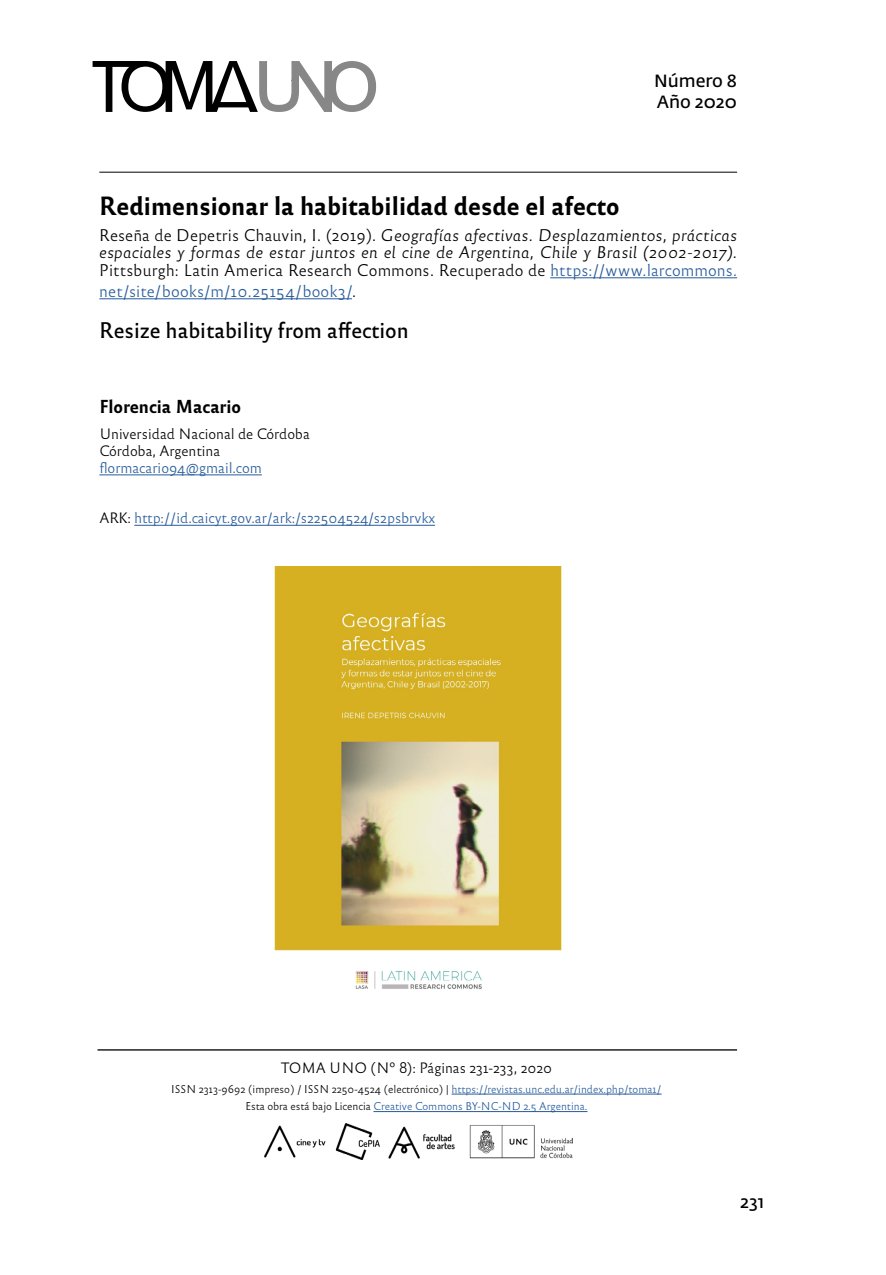
<style>
.page{position:relative;width:886px;height:1275px;background:#fff}
.page>*{position:absolute;margin:0;border:0;box-sizing:border-box;transform-origin:0 0}
.t1{font:24.5px "Reforma 2018 Negra";color:#000}
.t2{font:21px "Reforma 2018 Gris";color:#000}
.t3{font:17.5px/21px "Fedra Sans Pro";color:#000}
.t4{font:17.5px "Reforma 2018 Negra";color:#000}
.t5{font:15.75px/17.5px "Reforma 2018 Blanca Italica";letter-spacing:.01em;color:#000}
.t6{font:15.75px/21px "Reforma 2018 Blanca";letter-spacing:.005em;color:#275b9b}
.t7{font:14px/16.8px "Reforma 2018 Blanca";color:#000}
.t8{font:14px "Reforma 2018 Blanca";color:#275b9b}
.t9{font:10.5px/17.5px "Reforma 2018 Blanca";color:#275b9b;text-align:center}
.s1{font-family:"Reforma 2018 Blanca"}
.s2{color:#000}
</style>
<div class="page">
<hr style="left:451px;top:1094px;width:210px;height:1px;background:#275b9b">
<hr style="left:373px;top:1111px;width:214px;height:1px;background:#275b9b">
<hr style="left:97px;top:1049px;width:640px;height:1px;background:#000">
<img style="left:264px;top:1124px;width:308px;height:36px">
<svg style="left:93px;top:61px;width:283px;height:51px"></svg>
<hr style="left:99px;top:172px;width:638px;height:1px;background:#000">
<hr style="left:99px;top:474px;width:163px;height:1px;background:#275b9b">
<hr style="left:134px;top:525px;width:301px;height:1px;background:#275b9b">
<hr style="left:550px;top:277px;width:187px;height:1px;background:#275b9b">
<hr style="left:99px;top:298px;width:253px;height:1px;background:#275b9b">
<img style="left:274px;top:567px;width:288px;height:422px">
<h3 class="t3" style="left:654px;top:71px;width:84px">Número 8<br>Año 2020</h3>
<h1 class="t1" style="left:99px;top:191px;width:521px">Redimensionar la habitabilidad desde el afecto</h1>
<h3 class="t5" style="left:99px;top:226px;width:639px"><span class="s1">Reseña de Depetris Chauvin, I. (2019).</span> Geografías afectivas. Desplazamientos, prácticas espaciales y formas de estar juntos en el cine de Argentina, Chile y Brasil (2002-2017).</h3>
<h3 class="t6" style="left:99px;top:260px;width:639px"><span class="s2">Pittsburgh: Latin America Research Commons. Recuperado de</span> https://www.larcommons. net/site/books/m/10.25154/book3/<span class="s2">.</span></h3>
<h2 class="t2" style="left:99px;top:318px;width:311px">Resize habitability from affection</h2>
<h3 class="t4" style="left:99px;top:396px;width:143px">Florencia Macario</h3>
<h3 class="t7" style="left:99px;top:426px;width:212px">Universidad Nacional de Córdoba<br>Córdoba, Argentina</h3>
<h3 class="t8" style="left:99px;top:460px;width:164px">flormacario94@gmail.com</h3>
<h3 class="t8" style="left:99px;top:510px;width:337px"><span class="s2">ARK:</span> http://id.caicyt.gov.ar/ark:/s22504524/s2psbrvkx</h3>
<h3 class="t7" style="left:281px;top:1060px;width:273px">TOMA UNO (Nº 8): Páginas 231-233, 2020</h3>
<p class="t9" style="left:171px;top:1080px;width:492px"><span class="s2">ISSN 2313-9692 (impreso) / ISSN 2250-4524 (electrónico) |</span> https://revistas.unc.edu.ar/index.php/toma1/<br><span class="s2">Esta obra está bajo Licencia</span> Creative Commons BY-NC-ND 2.5 Argentina.</p>
<h3 class="t3" style="left:740px;top:1191px;width:26px">231</h3>
</div>
